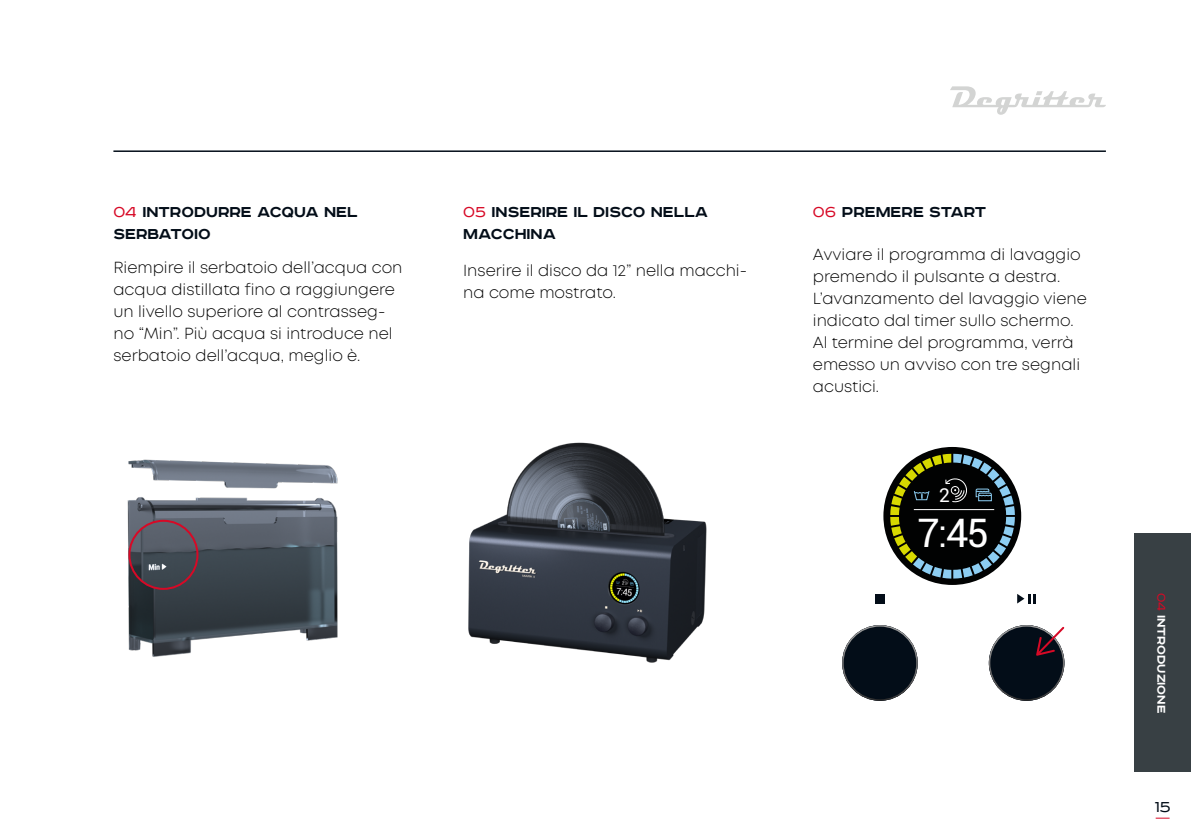
<style>
.page{position:relative;width:1191px;height:840px;background:#fff}
.page>*{position:absolute;margin:0;border:0;box-sizing:border-box;transform-origin:0 0}
.t1{font:44px "Yantramanav";color:#fff}
.t2{font:42px "Yantramanav";color:#fff}
.t3{font:21.2px "Yantramanav";color:#fff}
.t4{font:700 18px/22px "Road Radio";color:#030d18}
.t5{font:300 18px "Road Radio";color:#030d18}
.t6{font:300 16px/22px "Mont";color:#000}
.t7{font:700 14px "Road Radio";color:#fff}
.s1{font-weight:300;color:#d70926}
</style>
<div class="page">
<svg style="left:1155px;top:817px;width:14px;height:1px"></svg>
<svg style="left:950px;top:86px;width:156px;height:29px"></svg>
<div style="left:1134px;top:533px;width:57px;height:238px;background:#384044"></div>
<hr style="left:113px;top:150px;width:993px;height:2px;background:#030d18">
<div style="left:989px;top:624px;width:75px;height:76px;background:#030d18;border-radius:50%"></div>
<div style="left:989px;top:624px;width:75px;height:76px;border:1px solid #fff;border-radius:50%"></div>
<div style="left:842px;top:624px;width:75px;height:76px;background:#030d18;border-radius:50%"></div>
<div style="left:842px;top:624px;width:75px;height:76px;border:1px solid #fff;border-radius:50%"></div>
<svg style="left:1017px;top:594px;width:18px;height:9px"></svg>
<div style="left:875px;top:593px;width:10px;height:10px;background:#030d18"></div>
<svg style="left:1035px;top:625px;width:29px;height:31px"></svg>
<img style="left:468px;top:442px;width:239px;height:221px">
<img style="left:127px;top:459px;width:211px;height:198px">
<img style="left:129px;top:520px;width:68px;height:68px;border-radius:34px">
<div style="left:128px;top:519px;width:70px;height:70px;border:2px solid #d70926;border-radius:50%"></div>
<div style="left:883px;top:446px;width:138px;height:138px;background:#010202;border-radius:69px"></div>
<svg style="left:890px;top:453px;width:125px;height:125px"></svg>
<p class="t4" style="left:113px;top:201px;width:246px"><span class="s1">04</span> Introdurre acqua nel serbatoio</p>
<p class="t4" style="left:813px;top:201px;width:175px"><span class="s1">06</span> Premere start</p>
<p class="t4" style="left:463px;top:201px;width:246px"><span class="s1">05</span> Inserire il disco nella macchina</p>
<p class="t6" style="left:113px;top:257px;width:290px">Riempire il serbatoio dell’acqua con acqua distillata fino a raggiungere un livello superiore al contrasseg&shy;no “Min”. Più acqua si introduce nel serbatoio dell’acqua, meglio è.</p>
<p class="t6" style="left:463px;top:259px;width:285px">Inserire il disco da 12” nella macchi&shy;na come mostrato.</p>
<p class="t6" style="left:813px;top:244px;width:275px">Avviare il programma di lavaggio premendo il pulsante a destra.<br>L’avanzamento del lavaggio viene indicato dal timer sullo schermo.<br>Al termine del programma, verrà emesso un avviso con tre segnali acustici.</p>
<h3 class="t3" style="left:939px;top:482px;width:12px">2</h3>
<h1 class="t1" style="left:917px;top:505px;width:73px">7:45</h1>
<h2 class="t2" style="left:919px;top:511px;width:70px">4:00</h2>
<p class="t7" style="left:1169px;top:592px;width:122px;rotate:90deg"><span class="s1">04</span> Introduzione</p>
<p class="t5" style="left:1154px;top:796px;width:17px">15</p>
</div>
